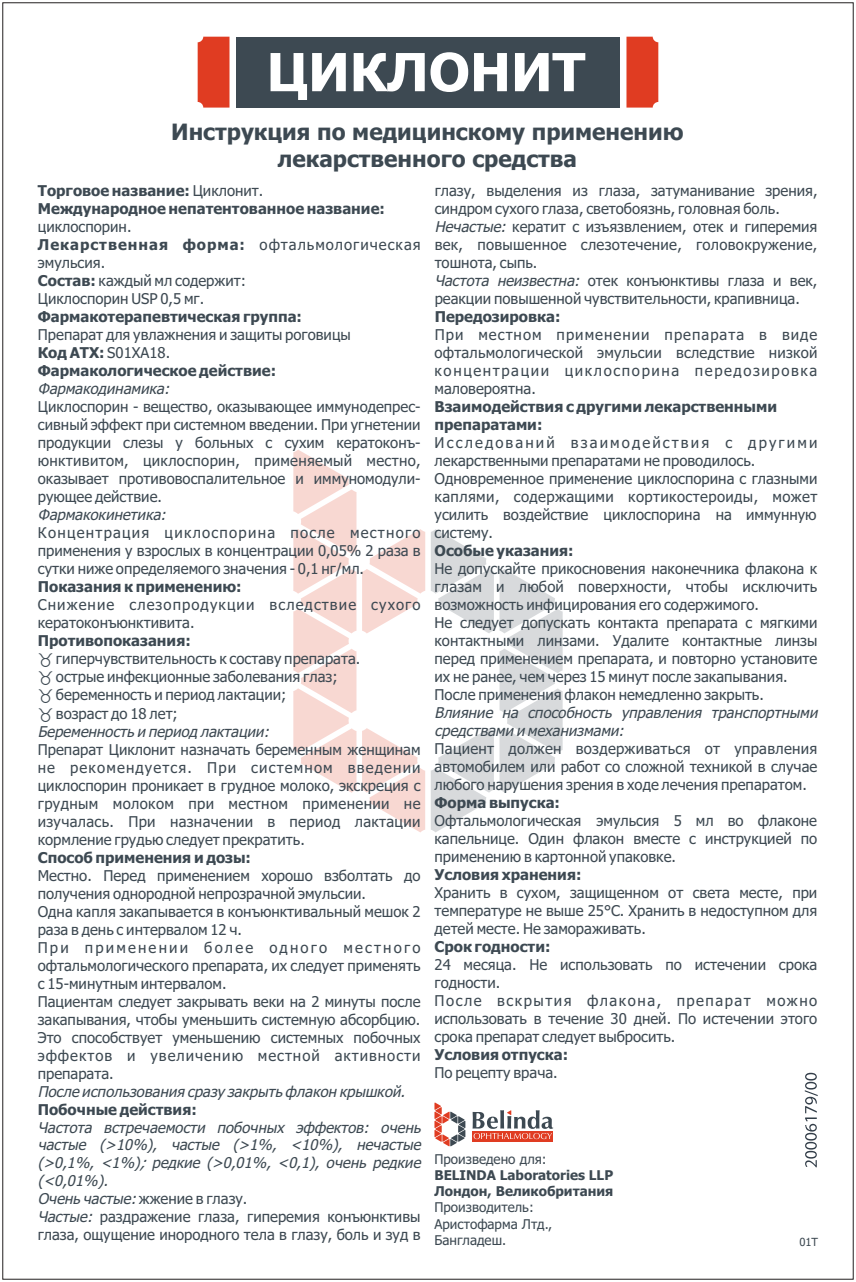
<style>
.page{position:relative;width:856px;height:1282px;background:#fff}
.page>*{position:absolute;margin:0;border:0;box-sizing:border-box;transform-origin:0 0}
.t1{font:700 52.5px "Tahoma";color:#fff}
.t2{font:700 22.5px/27.2px "Tahoma";color:#3d4952;text-align:center}
.t3{font:15px/18px "Tahoma";color:#3d4952}
.t4{font:700 15px/18px "Tahoma";color:#3d4952}
.t5{font:italic 15px/18px "Tahoma Faux";color:#3d4952;text-align:justify}
.t6{font:15px/18px "Tahoma";letter-spacing:.07em;color:#3d4952}
.t7{font:13.5px/16.2px "Tahoma";color:#3d4952}
.t8{font:700 13.5px/16.2px "Tahoma";color:#3d4952}
.t9{font:11.25px "Tahoma";color:#3d4952}
.s1{font-weight:400}
.s2{font-weight:700}
.s3{font-family:"Tahoma Faux";font-style:italic}
</style>
<div class="page">
<svg style="left:293px;top:450px;width:63px;height:342px"></svg>
<svg style="left:362px;top:728px;width:63px;height:104px"></svg>
<svg style="left:362px;top:529px;width:63px;height:104px"></svg>
<svg style="left:431px;top:529px;width:132px;height:303px"></svg>
<div style="left:198px;top:37px;width:31px;height:71px;background:#e03c22"></div>
<div style="left:237px;top:37px;width:382px;height:71px;background:#3d4952"></div>
<div style="left:626px;top:37px;width:32px;height:71px;background:#e03c22"></div>
<svg style="left:434px;top:1102px;width:31px;height:44px"></svg>
<svg style="left:472px;top:1138px;width:81px;height:3px"></svg>
<svg style="left:472px;top:1110px;width:81px;height:28px"></svg>
<svg style="left:805px;top:1072px;width:13px;height:95px"></svg>
<h1 class="t1" style="left:267px;top:51px;width:320px">ЦИКЛОНИТ</h1>
<h2 class="t2" style="left:171px;top:120px;width:514px">Инструкция по медицинскому применению лекарственного средства</h2>
<p class="t4" style="left:38px;top:183px;width:349px">Торговое название: <span class="s1">Циклонит.<br></span>Международное непатентованное название:</p>
<p class="t3" style="left:38px;top:219px;width:384px">циклоспорин.<br><span class="s2">Лекарственная форма:</span> офтальмологическая эмульсия.<br><span class="s2">Состав:</span> каждый мл содержит:<br>Циклоспорин USP 0,5 мг.</p>
<p class="t4" style="left:38px;top:309px;width:266px">Фармакотерапевтическая группа:</p>
<p class="t3" style="left:38px;top:327px;width:315px">Препарат для увлажнения и защиты роговицы<br><span class="s2">Код АТХ:</span> S01XA18.<br><span class="s2">Фармакологическое действие:</span></p>
<p class="t5" style="left:38px;top:381px;width:133px">Фармакодинамика:</p>
<p class="t3" style="left:38px;top:399px;width:384px;text-align:justify">Циклоспорин - вещество, оказывающее иммунодепрес&shy;сивный эффект при системном введении. При угнетении продукции слезы у больных с сухим кератоконъ&shy;юнктивитом, циклоспорин, применяемый местно, оказывает противовоспалительное и иммуномодули&shy;рующее действие.</p>
<p class="t5" style="left:38px;top:507px;width:130px">Фармакокинетика:</p>
<p class="t3" style="left:38px;top:525px;width:384px;text-align:justify">Концентрация циклоспорина после местного применения у взрослых в концентрации 0,05% 2 раза в сутки ниже определяемого значения - 0,1 нг/мл.</p>
<p class="t4" style="left:38px;top:579px;width:205px">Показания к применению:</p>
<p class="t6" style="left:38px;top:597px;width:384px">Снижение слезопродукции вследствие сухого кератоконъюнктивита.</p>
<p class="t4" style="left:38px;top:633px;width:155px">Противопоказания:</p>
<p class="t3" style="left:56px;top:651px;width:306px">гиперчувствительность к составу препарата. острые инфекционные заболевания глаз; беременность и период лактации;<br>возраст до 18 лет;</p>
<p class="t5" style="left:38px;top:723px;width:233px">Беременность и период лактации:</p>
<p class="t3" style="left:38px;top:741px;width:384px;text-align:justify">Препарат Циклонит назначать беременным женщинам не рекомендуется. При системном введении циклоспорин проникает в грудное молоко, экскреция с грудным молоком при местном применении не изучалась. При назначении в период лактации кормление грудью следует прекратить.</p>
<p class="t4" style="left:38px;top:849px;width:215px">Способ применения и дозы:</p>
<p class="t3" style="left:38px;top:867px;width:384px">Местно. Перед применением хорошо взболтать до получения однородной непрозрачной эмульсии.<br>Одна капля закапывается в конъюнктивальный мешок 2 раза в день с интервалом 12 ч.<br>При применении более одного местного офтальмологического препарата, их следует применять с 15-минутным интервалом.<br>Пациентам следует закрывать веки на 2 минуты после закапывания, чтобы уменьшить системную абсорбцию.<br>Это способствует уменьшению системных побочных эффектов и увеличению местной активности препарата.</p>
<p class="t5" style="left:38px;top:1083px;width:369px">После использования сразу закрыть флакон крышкой.</p>
<p class="t4" style="left:38px;top:1101px;width:161px">Побочные действия:</p>
<p class="t5" style="left:38px;top:1119px;width:384px">Частота встречаемости побочных эффектов: очень частые (&gt;10%), частые (&gt;1%, &lt;10%), нечастые (&gt;0,1%, &lt;1%); редкие (&gt;0,01%, &lt;0,1), очень редкие (&lt;0,01%).</p>
<p class="t3" style="left:38px;top:1190px;width:384px"><span class="s3">Очень частые:</span> жжение в глазу.<br><span class="s3">Частые:</span> раздражение глаза, гиперемия конъюнктивы глаза, ощущение инородного тела в глазу, боль и зуд в</p>
<p class="t3" style="left:435px;top:183px;width:384px">глазу, выделения из глаза, затуманивание зрения, синдром сухого глаза, светобоязнь, головная боль.<br><span class="s3">Нечастые:</span> кератит с изъязвлением, отек и гиперемия век, повышенное слезотечение, головокружение, тошнота, сыпь.<br><span class="s3">Частота неизвестна:</span> отек конъюнктивы глаза и век, реакции повышенной чувствительности, крапивница.</p>
<p class="t4" style="left:435px;top:309px;width:127px">Передозировка:</p>
<p class="t3" style="left:435px;top:327px;width:384px;text-align:justify">При местном применении препарата в виде офтальмологической эмульсии вследствие низкой концентрации циклоспорина передозировка маловероятна.</p>
<p class="t4" style="left:435px;top:399px;width:344px">Взаимодействия с другими лекарственными препаратами:</p>
<p class="t3" style="left:435px;top:435px;width:384px">Исследований взаимодействия с другими лекарственными препаратами не проводилось.<br>Одновременное применение циклоспорина с глазными каплями, содержащими кортикостероиды, может усилить воздействие циклоспорина на иммунную систему.</p>
<p class="t4" style="left:435px;top:543px;width:141px">Особые указания:</p>
<p class="t3" style="left:435px;top:561px;width:384px">Не допускайте прикосновения наконечника флакона к глазам и любой поверхности, чтобы исключить возможность инфицирования его содержимого.<br>Не следует допускать контакта препарата с мягкими контактными линзами. Удалите контактные линзы перед применением препарата, и повторно установите их не ранее, чем через 15 минут после закапывания.<br>После применения флакон немедленно закрыть.</p>
<p class="t5" style="left:435px;top:705px;width:384px">Влияние на способность управления транспортными средствами и механизмами:</p>
<p class="t3" style="left:435px;top:741px;width:384px;text-align:justify">Пациент должен воздерживаться от управления автомобилем или работ со сложной техникой в случае любого нарушения зрения в ходе лечения препаратом.</p>
<p class="t4" style="left:435px;top:795px;width:127px">Форма выпуска:</p>
<p class="t3" style="left:435px;top:813px;width:384px;text-align:justify">Офтальмологическая эмульсия 5 мл во флаконе капельнице. Один флакон вместе с инструкцией по применению в картонной упаковке.</p>
<p class="t4" style="left:435px;top:866px;width:148px">Условия хранения:</p>
<p class="t3" style="left:435px;top:884px;width:384px;text-align:justify">Хранить в сухом, защищенном от света месте, при температуре не выше 25°С. Хранить в недоступном для детей месте. Не замораживать.</p>
<p class="t4" style="left:435px;top:938px;width:117px">Срок годности:</p>
<p class="t3" style="left:434px;top:956px;width:384px">24 месяца. Не использовать по истечении срока годности.<br>После вскрытия флакона, препарат можно использовать в течение 30 дней. По истечении этого срока препарат следует выбросить.</p>
<p class="t4" style="left:434px;top:1046px;width:135px">Условия отпуска:</p>
<p class="t3" style="left:434px;top:1064px;width:125px">По рецепту врача.</p>
<p class="t7" style="left:434px;top:1151px;width:114px">Произведено для:</p>
<p class="t8" style="left:434px;top:1167px;width:180px">BELINDA Laboratories LLP<br>Лондон, Великобритания</p>
<p class="t7" style="left:434px;top:1200px;width:119px">Производитель:<br>Аристофарма Лтд.,<br>Бангладеш.</p>
<p class="t9" style="left:799px;top:1237px;width:20px">01Т</p>
</div>
